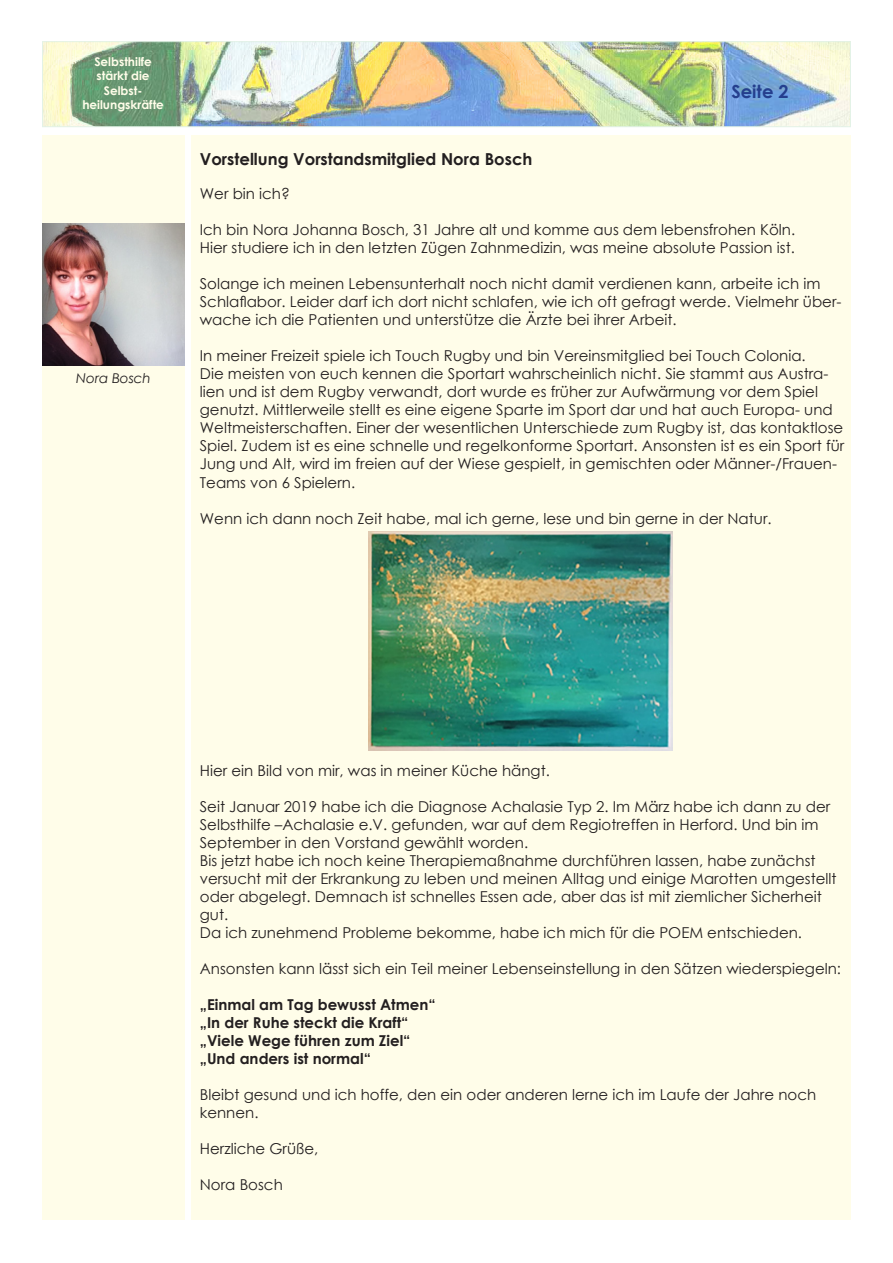
<style>
.page{position:relative;width:893px;height:1263px;background:#fff}
.page>*{position:absolute;margin:0;border:0;box-sizing:border-box;transform-origin:0 0}
.t1{font:700 18px "Century Gothic";color:#253f8e}
.t2{font:700 16.5px "Century Gothic";color:#231f20}
.t3{font:15px/18px "Century Gothic";color:#231f20}
.t4{font:700 15px/18px "Century Gothic";color:#231f20}
.t5{font:italic 13.5px "Century Gothic";color:#231f20}
.t6{font:700 12px/14.4px "Century Gothic";color:#fffde9;text-align:center}
</style>
<div class="page">
<img style="left:44px;top:43px;width:805px;height:82px">
<div style="left:191px;top:135px;width:659px;height:1084px;background:#fffde9"></div>
<div style="left:43px;top:135px;width:142px;height:1084px;background:#fffde9"></div>
<div style="left:42px;top:41px;width:809px;height:86px;border:1px solid #e3f2e7"></div>
<img style="left:43px;top:224px;width:142px;height:142px">
<img style="left:369px;top:531px;width:304px;height:219px">
<p class="t6" style="left:82px;top:54px;width:83px">Selbsthilfe stärkt die<br>Selbst&shy;heilungskräfte</p>
<p class="t6" style="left:79px;top:56px;width:83px">Selbsthilfe stärkt die<br>Selbst&shy;heilungskräfte</p>
<p class="t5" style="left:76px;top:369px;width:76px">Nora Bosch</p>
<p class="t1" style="left:731px;top:77px;width:59px">Seite 2</p>
<p class="t2" style="left:200px;top:146px;width:334px">Vorstellung Vorstandsmitglied Nora Bosch</p>
<p class="t3" style="left:200px;top:185px;width:92px">Wer bin ich?</p>
<p class="t3" style="left:200px;top:221px;width:597px">Ich bin Nora Johanna Bosch, 31 Jahre alt und komme aus dem lebensfrohen Köln.<br>Hier studiere ich in den letzten Zügen Zahnmedizin, was meine absolute Passion ist.</p>
<p class="t3" style="left:200px;top:275px;width:643px">Solange ich meinen Lebensunterhalt noch nicht damit verdienen kann, arbeite ich im<br>Schlaflabor. Leider darf ich dort nicht schlafen, wie ich oft gefragt werde. Vielmehr über&shy;wache ich die Patienten und unterstütze die Ärzte bei ihrer Arbeit.</p>
<p class="t3" style="left:200px;top:347px;width:646px">In meiner Freizeit spiele ich Touch Rugby und bin Vereinsmitglied bei Touch Colonia.<br>Die meisten von euch kennen die Sportart wahrscheinlich nicht. Sie stammt aus Austra&shy;lien und ist dem Rugby verwandt, dort wurde es früher zur Aufwärmung vor dem Spiel genutzt. Mittlerweile stellt es eine eigene Sparte im Sport dar und hat auch Europa- und Weltmeisterschaften. Einer der wesentlichen Unterschiede zum Rugby ist, das kontaktlose Spiel. Zudem ist es eine schnelle und regelkonforme Sportart. Ansonsten ist es ein Sport für Jung und Alt, wird im freien auf der Wiese gespielt, in gemischten oder Männer-/Frauen-Teams von 6 Spielern.</p>
<p class="t3" style="left:200px;top:509px;width:573px">Wenn ich dann noch Zeit habe, mal ich gerne, lese und bin gerne in der Natur.</p>
<p class="t3" style="left:200px;top:761px;width:352px">Hier ein Bild von mir, was in meiner Küche hängt.</p>
<p class="t3" style="left:200px;top:797px;width:638px">Seit Januar 2019 habe ich die Diagnose Achalasie Typ 2. Im März habe ich dann zu der Selbsthilfe –Achalasie e.V. gefunden, war auf dem Regiotreffen in Herford. Und bin im September in den Vorstand gewählt worden.<br>Bis jetzt habe ich noch keine Therapiemaßnahme durchführen lassen, habe zunächst versucht mit der Erkrankung zu leben und meinen Alltag und einige Marotten umgestellt oder abgelegt. Demnach ist schnelles Essen ade, aber das ist mit ziemlicher Sicherheit gut.<br>Da ich zunehmend Probleme bekomme, habe ich mich für die POEM entschieden.</p>
<p class="t3" style="left:200px;top:959px;width:643px">Ansonsten kann lässt sich ein Teil meiner Lebenseinstellung in den Sätzen wiederspiegeln:</p>
<p class="t4" style="left:200px;top:994px;width:237px">„Einmal am Tag bewusst Atmen“ „In der Ruhe steckt die Kraft“ „Viele Wege führen zum Ziel“ „Und anders ist normal“</p>
<p class="t3" style="left:200px;top:1085px;width:618px">Bleibt gesund und ich hoffe, den ein oder anderen lerne ich im Laufe der Jahre noch kennen.</p>
<p class="t3" style="left:200px;top:1139px;width:120px">Herzliche Grüße,</p>
<p class="t3" style="left:200px;top:1175px;width:84px">Nora Bosch</p>
</div>
